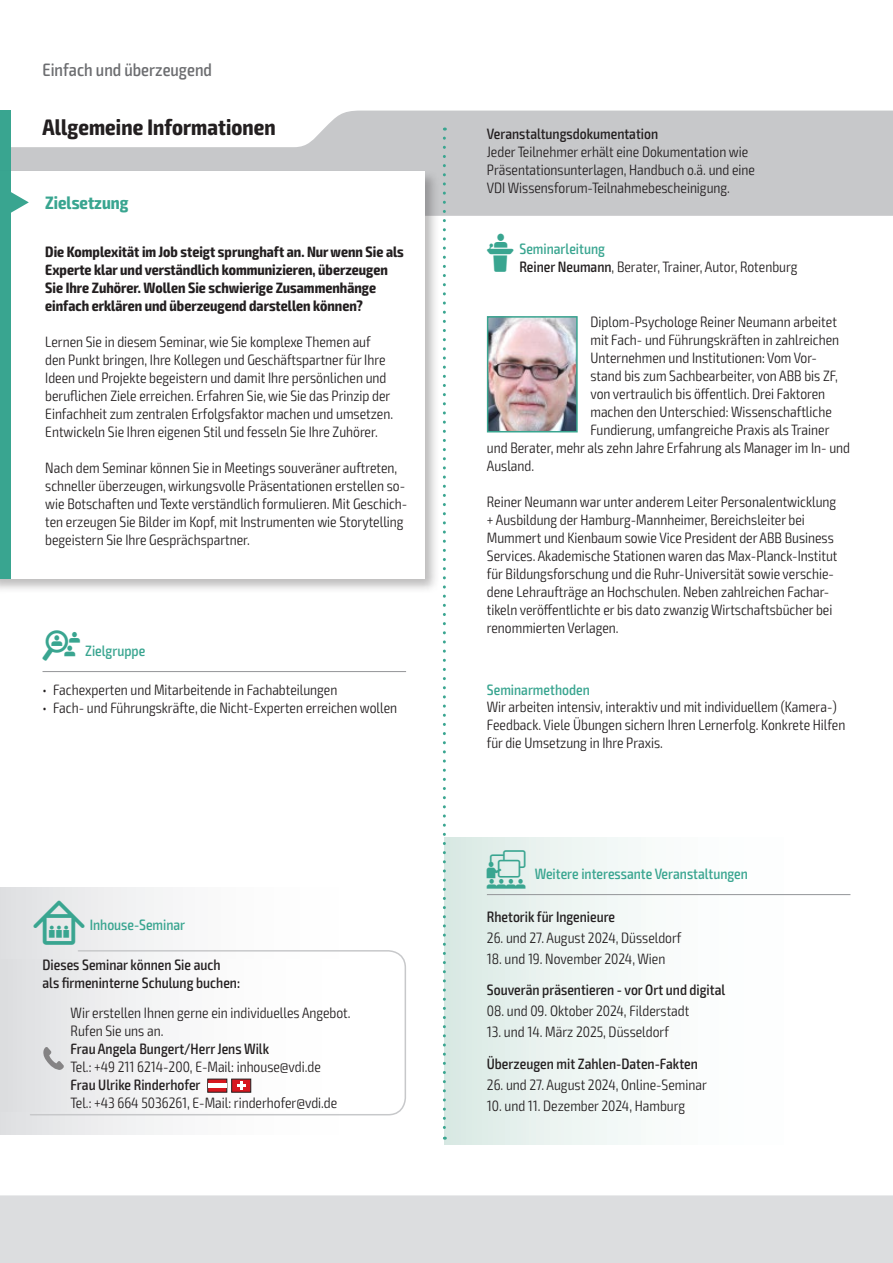
<style>
.page{position:relative;width:893px;height:1263px;background:#fff}
.page>*{position:absolute;margin:0;border:0;box-sizing:border-box;transform-origin:0 0}
.t1{font:700 condensed 22.5px "Exo 2";letter-spacing:.005em;color:#231f20}
.t2{font:500 condensed 18px "Exo 2";color:#6c6d70}
.t3{font:700 condensed 18px "Exo 2";color:#39a590}
.t4{font:300 condensed 15px/18px "Exo 2";color:#231f20}
.t5{font:500 condensed 15px/18px "Exo 2";color:#231f20}
.t6{font:700 condensed 15px/18px "Exo 2";color:#231f20}
.t7{font:500 condensed 15px "Exo 2";color:#39a590}
.s1{font-family:"VDI Iconset S4 A Regular";font-weight:400;font-stretch:normal}
.s2{font-family:"VDI Iconset S4 A Regular";font-weight:400;font-stretch:normal;font-size:15.45px}
.s3{font-weight:500}
.s4{font-family:"VDI Iconset S4 A Regular";font-weight:400;font-stretch:normal;font-size:19.5px}
</style>
<div class="page">
<div style="left:0;top:1195px;width:893px;height:68px;background:#dcdddf"></div>
<svg style="left:11px;top:111px;width:881px;height:105px;fill:#c7c8ca"></svg>
<hr style="left:892px;top:111px;width:1px;height:105px;background:#39a590">
<div style="left:0;top:111px;width:11px;height:63px;background:#39a590"></div>
<div style="left:0;top:887px;width:406px;height:247px;background:linear-gradient(to right,#e4e5e7,#fff)"></div>
<svg style="left:29px;top:949px;width:377px;height:167px"></svg>
<div style="left:0;top:959px;width:383px;height:152px;background:linear-gradient(to right,#e2e3e5,#fff)"></div>
<svg style="left:207px;top:1079px;width:44px;height:13px"></svg>
<div style="left:208px;top:1083px;width:19px;height:5px;background:#fff"></div>
<svg style="left:43px;top:1047px;width:21px;height:23px"></svg>
<div style="left:0;top:168px;width:440px;height:426px;background:#231f20;opacity:.3"></div>
<div style="left:0;top:171px;width:424px;height:408px;background:#fff"></div>
<div style="left:0;top:171px;width:11px;height:408px;background:#39a590"></div>
<svg style="left:11px;top:192px;width:18px;height:21px"></svg>
<hr style="left:43px;top:671px;width:363px;height:1px;background:#939598">
<div style="left:444px;top:837px;width:406px;height:307px;background:linear-gradient(to right,#dfece8,#fff)"></div>
<hr style="left:487px;top:894px;width:363px;height:1px;background:#939598">
<img style="left:490px;top:319px;width:85px;height:110px">
<div style="left:487px;top:316px;width:91px;height:116px;border:2px solid #39a590"></div>
<svg style="left:443px;top:138px;width:3px;height:1002px"></svg>
<p class="t2" style="left:43px;top:59px;width:171px">Einfach und überzeugend</p>
<h1 class="t1" style="left:43px;top:113px;width:235px">Allgemeine Informationen</h1>
<p class="t5" style="left:487px;top:125px;width:173px">Veranstaltungsdokumentation</p>
<p class="t4" style="left:487px;top:143px;width:270px">Jeder Teilnehmer erhält eine Dokumentation wie<br>Präsentationsunterlagen, Handbuch o.ä. und eine<br>VDI Wissensforum-Teilnahmebescheinigung.</p>
<p class="t3" style="left:45px;top:192px;width:85px">Zielsetzung</p>
<p class="t6" style="left:45px;top:243px;width:360px">Die Komplexität im Job steigt sprunghaft an. Nur wenn Sie als Experte klar und verständlich kommunizieren, überzeugen Sie Ihre Zuhörer. Wollen Sie schwierige Zusammenhänge einfach erklären und überzeugend darstellen können?</p>
<p class="t4" style="left:45px;top:333px;width:349px">Lernen Sie in diesem Seminar, wie Sie komplexe Themen auf den Punkt bringen, Ihre Kollegen und Geschäftspartner für Ihre Ideen und Projekte begeistern und damit Ihre persönlichen und beruflichen Ziele erreichen. Erfahren Sie, wie Sie das Prinzip der Einfachheit zum zentralen Erfolgsfaktor machen und umsetzen.<br>Entwickeln Sie Ihren eigenen Stil und fesseln Sie Ihre Zuhörer.</p>
<p class="t4" style="left:45px;top:459px;width:364px">Nach dem Seminar können Sie in Meetings souveräner auftreten, schneller überzeugen, wirkungsvolle Präsentationen erstellen so&shy;wie Botschaften und Texte verständlich formulieren. Mit Geschich&shy;ten erzeugen Sie Bilder im Kopf, mit Instrumenten wie Storytelling begeistern Sie Ihre Gesprächspartner.</p>
<p class="t7" style="left:43px;top:642px;width:104px"><span class="s1">Z</span> Zielgruppe</p>
<p class="t4" style="left:43px;top:681px;width:296px">• Fachexperten und Mitarbeitende in Fachabteilungen</p>
<p class="t4" style="left:43px;top:699px;width:356px">• Fach- und Führungskräfte, die Nicht-Experten erreichen wollen</p>
<p class="t7" style="left:33px;top:916px;width:153px"><span class="s2">I</span> Inhouse-Seminar</p>
<p class="t5" style="left:43px;top:955px;width:199px">Dieses Seminar können Sie auch als firmeninterne Schulung buchen:</p>
<p class="t4" style="left:71px;top:1004px;width:282px">Wir erstellen Ihnen gerne ein individuelles Angebot.<br>Rufen Sie uns an.</p>
<p class="t5" style="left:71px;top:1040px;width:200px">Frau Angela Bungert/Herr Jens Wilk</p>
<p class="t4" style="left:71px;top:1058px;width:252px">Tel.: +49 211 6214-200, E-Mail: inhouse@vdi.de</p>
<p class="t5" style="left:71px;top:1076px;width:132px">Frau Ulrike Rinderhofer</p>
<p class="t4" style="left:71px;top:1094px;width:268px">Tel.: +43 664 5036261, E-Mail: rinderhofer@vdi.de</p>
<p class="t7" style="left:487px;top:240px;width:120px"><span class="s1">L</span> Seminarleitung</p>
<p class="t4" style="left:519px;top:258px;width:280px"><span class="s3">Reiner Neumann</span>, Berater, Trainer, Autor, Rotenburg</p>
<p class="t4" style="left:590px;top:313px;width:248px">Diplom-Psychologe Reiner Neumann arbeitet</p>
<p class="t4" style="left:590px;top:331px;width:250px">mit Fach- und Führungskräften in zahlreichen</p>
<p class="t4" style="left:590px;top:349px;width:228px">Unternehmen und Institutionen: Vom Vor-</p>
<p class="t4" style="left:590px;top:367px;width:249px">stand bis zum Sachbearbeiter, von ABB bis ZF,</p>
<p class="t4" style="left:590px;top:385px;width:236px">von vertraulich bis öffentlich. Drei Faktoren</p>
<p class="t4" style="left:590px;top:403px;width:243px">machen den Unterschied: Wissenschaftliche</p>
<p class="t4" style="left:590px;top:421px;width:241px">Fundierung, umfangreiche Praxis als Trainer</p>
<p class="t4" style="left:487px;top:439px;width:365px">und Berater, mehr als zehn Jahre Erfahrung als Manager im In- und</p>
<p class="t4" style="left:487px;top:457px;width:49px">Ausland.</p>
<p class="t4" style="left:487px;top:493px;width:352px">Reiner Neumann war unter anderem Leiter Personalentwicklung + Ausbildung der Hamburg-Mannheimer, Bereichsleiter bei Mummert und Kienbaum sowie Vice President der ABB Business Services. Akademische Stationen waren das Max-Planck-Institut für Bildungsforschung und die Ruhr-Universität sowie verschie&shy;dene Lehraufträge an Hochschulen. Neben zahlreichen Fachar&shy;tikeln veröffentlichte er bis dato zwanzig Wirtschaftsbücher bei renommierten Verlagen.</p>
<p class="t7" style="left:487px;top:680px;width:104px">Seminarmethoden</p>
<p class="t4" style="left:487px;top:698px;width:360px">Wir arbeiten intensiv, interaktiv und mit individuellem (Kamera-)<br>Feedback. Viele Übungen sichern Ihren Lernerfolg. Konkrete Hilfen für die Umsetzung in Ihre Praxis.</p>
<p class="t7" style="left:487px;top:865px;width:263px"><span class="s4">W</span> Weitere interessante Veranstaltungen</p>
<p class="t5" style="left:487px;top:908px;width:130px">Rhetorik für Ingenieure</p>
<p class="t4" style="left:487px;top:929px;width:196px">26. und 27. August 2024, Düsseldorf</p>
<p class="t4" style="left:487px;top:950px;width:180px">18. und 19. November 2024, Wien</p>
<p class="t5" style="left:487px;top:981px;width:240px">Souverän präsentieren - vor Ort und digital</p>
<p class="t4" style="left:487px;top:1002px;width:204px">08. und 09. Oktober 2024, Filderstadt</p>
<p class="t4" style="left:487px;top:1023px;width:184px">13. und 14. März 2025, Düsseldorf</p>
<p class="t5" style="left:487px;top:1055px;width:213px">Überzeugen mit Zahlen-Daten-Fakten</p>
<p class="t4" style="left:487px;top:1076px;width:221px">26. und 27. August 2024, Online-Seminar</p>
<p class="t4" style="left:487px;top:1097px;width:200px">10. und 11. Dezember 2024, Hamburg</p>
</div>
